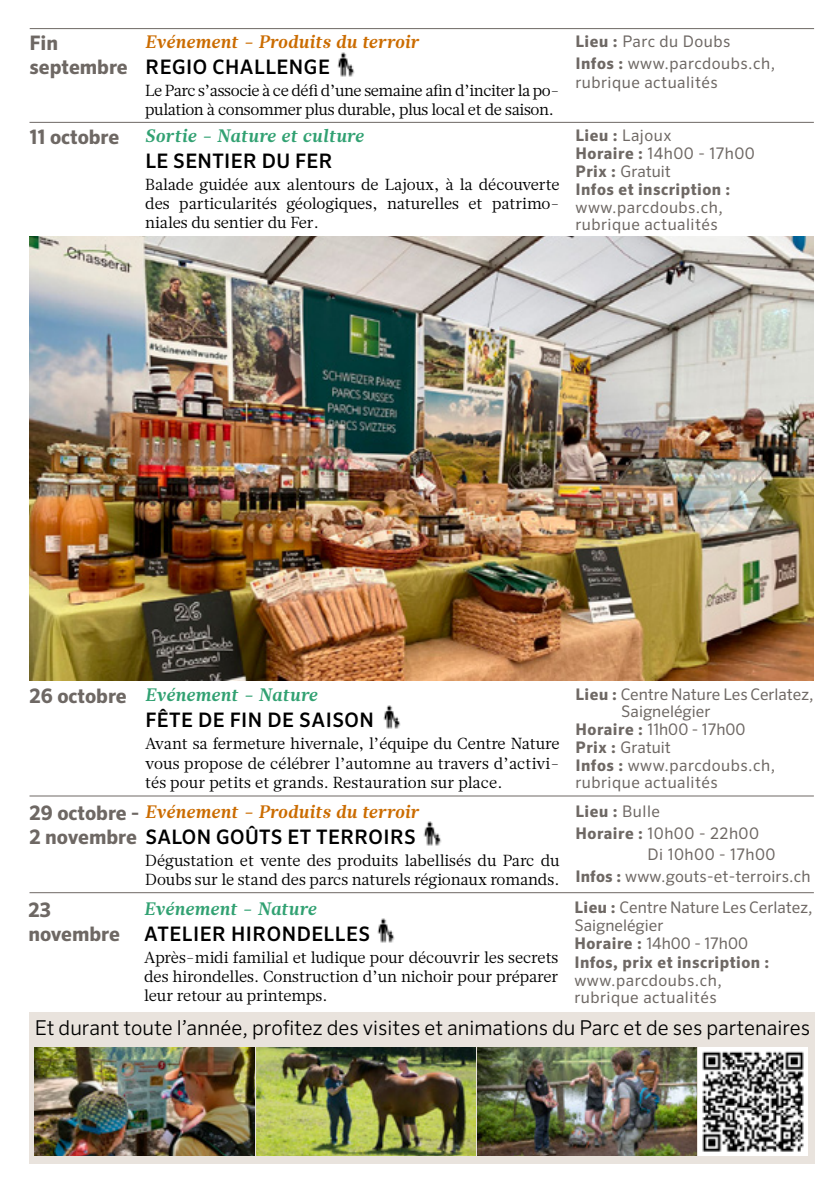
<style>
.page{position:relative;width:840px;height:1191px;background:#fff}
.page>*{position:absolute;margin:0;border:0;box-sizing:border-box;transform-origin:0 0}
.t1{font:300 20.4px "Sero OT";color:#000}
.t2{font:500 20px "Sero OT";letter-spacing:.025em;color:#000}
.t3{font:700 20px/24px "Sero OT";color:#6e6864}
.t4{font:italic 700 18px "Glosa Text";letter-spacing:.02em;color:#31a172}
.t5{font:italic 700 18px "Glosa Text";letter-spacing:.02em;color:#cb6c00}
.t6{font:16px/19.2px "Glosa Text";letter-spacing:-.01em;color:#000;text-align:justify}
.t7{font:16px/17px "Sero OT";letter-spacing:.03em;color:#6e6864}
.t8{font:16px/18px "Sero OT";color:#6e6864}
.t9{font:16px/19.2px "Glosa Text";letter-spacing:-.03em;color:#000}
.t10{font:700 16px/18px "Sero OT";letter-spacing:.03em;color:#6e6864}
.t11{font:16px "Sero OT";letter-spacing:.01em;color:#6e6864}
.s1{font-weight:700}
.s2{font-weight:400}
.s3{font-weight:700;color:#6e6864}
</style>
<div class="page">
<hr style="left:29px;top:795px;width:784px;height:1px;background:#6e6864">
<img style="left:29px;top:236px;width:784px;height:445px">
<img style="left:383px;top:705px;width:18px;height:24px">
<img style="left:377px;top:918px;width:18px;height:25px">
<hr style="left:29px;top:892px;width:784px;height:1px;background:#6e6864">
<img style="left:423px;top:821px;width:19px;height:25px">
<div style="left:29px;top:1012px;width:784px;height:152px;background:#e9e3dd"></div>
<img style="left:698px;top:1047px;width:108px;height:108px">
<hr style="left:29px;top:122px;width:784px;height:1px;background:#6e6864">
<hr style="left:30px;top:28px;width:783px;height:1px;background:#6e6864">
<img style="left:337px;top:52px;width:18px;height:25px">
<img style="left:35px;top:1047px;width:219px;height:108px">
<img style="left:256px;top:1047px;width:219px;height:108px">
<img style="left:477px;top:1047px;width:219px;height:108px">
<p class="t5" style="left:145px;top:30px;width:275px">Evénement - Produits du terroir</p>
<p class="t2" style="left:145px;top:55px;width:186px">REGIO CHALLENGE</p>
<p class="t9" style="left:145px;top:81px;width:415px">Le Parc s’associe à ce défi d’une semaine afin d’inciter la po&shy;pulation à consommer plus durable, plus local et de saison.</p>
<p class="t3" style="left:29px;top:31px;width:100px">Fin septembre</p>
<p class="t7" style="left:575px;top:30px;width:201px;line-height:22px"><span class="s1">Lieu :</span> Parc du Doubs<br><span class="s1">Infos :</span> www.parcdoubs.ch,</p>
<p class="t7" style="left:575px;top:74px;width:144px">rubrique actualités</p>
<p class="t3" style="left:29px;top:125px;width:91px">11 octobre</p>
<p class="t4" style="left:145px;top:124px;width:220px">Sortie - Nature et culture</p>
<p class="t2" style="left:145px;top:149px;width:189px">LE SENTIER DU FER</p>
<p class="t6" style="left:145px;top:175px;width:415px">Balade guidée aux alentours de Lajoux, à la découverte des particularités géologiques, naturelles et patrimo&shy;niales du sentier du Fer.</p>
<p class="t10" style="left:575px;top:126px;width:181px">Lieu : <span class="s2">Lajoux<br></span>Horaire : <span class="s2">14h00 - 17h00<br></span>Prix : <span class="s2">Gratuit<br></span>Infos et inscription :</p>
<p class="t7" style="left:575px;top:199px;width:149px">www.parcdoubs.ch, rubrique actualités</p>
<p class="t4" style="left:145px;top:683px;width:173px">Evénement - Nature</p>
<p class="t2" style="left:145px;top:708px;width:230px">FÊTE DE FIN DE SAISON</p>
<p class="t6" style="left:145px;top:734px;width:415px">Avant sa fermeture hivernale, l’équipe du Centre Nature vous propose de célébrer l’automne au travers d’activi&shy;tés pour petits et grands. Restauration sur place.</p>
<p class="t3" style="left:29px;top:684px;width:99px">26 octobre</p>
<p class="t8" style="left:575px;top:685px;width:240px"><span class="s1">Lieu :</span> Centre Nature Les Cerlatez,</p>
<p class="t8" style="left:621px;top:702px;width:91px">Saignelégier</p>
<p class="t8" style="left:575px;top:720px;width:171px"><span class="s1">Horaire :</span> 11h00 - 17h00</p>
<p class="t8" style="left:575px;top:738px;width:97px"><span class="s1">Prix :</span> Gratuit</p>
<p class="t7" style="left:575px;top:757px;width:201px"><span class="s1">Infos :</span> www.parcdoubs.ch,</p>
<p class="t7" style="left:575px;top:774px;width:144px">rubrique actualités</p>
<p class="t5" style="left:145px;top:799px;width:275px">Evénement - Produits du terroir</p>
<p class="t2" style="left:29px;top:824px;width:388px"><span class="s3">2 novembre</span> SALON GOÛTS ET TERROIRS</p>
<p class="t6" style="left:145px;top:850px;width:415px">Dégustation et vente des produits labellisés du Parc du<br>Doubs sur le stand des parcs naturels régionaux romands.</p>
<p class="t3" style="left:29px;top:801px;width:111px">29 octobre -</p>
<p class="t10" style="left:575px;top:802px;width:86px">Lieu : <span class="s2">Bulle</span></p>
<p class="t7" style="left:575px;top:824px;width:185px"><span class="s1">Horaire :</span> 10h00 - 22h00</p>
<p class="t7" style="left:647px;top:845px;width:129px">Di 10h00 - 17h00</p>
<p class="t11" style="left:575px;top:866px;width:236px"><span class="s1">Infos :</span> www.gouts-et-terroirs.ch</p>
<p class="t4" style="left:144px;top:896px;width:173px">Evénement - Nature</p>
<p class="t2" style="left:144px;top:921px;width:227px">ATELIER HIRONDELLES</p>
<p class="t6" style="left:144px;top:947px;width:415px">Après-midi familial et ludique pour découvrir les secrets des hirondelles. Construction d’un nichoir pour préparer leur retour au printemps.</p>
<p class="t3" style="left:28px;top:897px;width:93px">23 novembre</p>
<p class="t8" style="left:574px;top:898px;width:240px"><span class="s1">Lieu :</span> Centre Nature Les Cerlatez,<br>Saignelégier<br><span class="s1">Horaire :</span> 14h00 - 17h00<br><span class="s1">Infos, prix et inscription :</span></p>
<p class="t7" style="left:574px;top:971px;width:149px">www.parcdoubs.ch, rubrique actualités</p>
<p class="t1" style="left:35px;top:1015px;width:776px">Et durant toute l’année, profitez des visites et animations du Parc et de ses partenaires</p>
</div>
